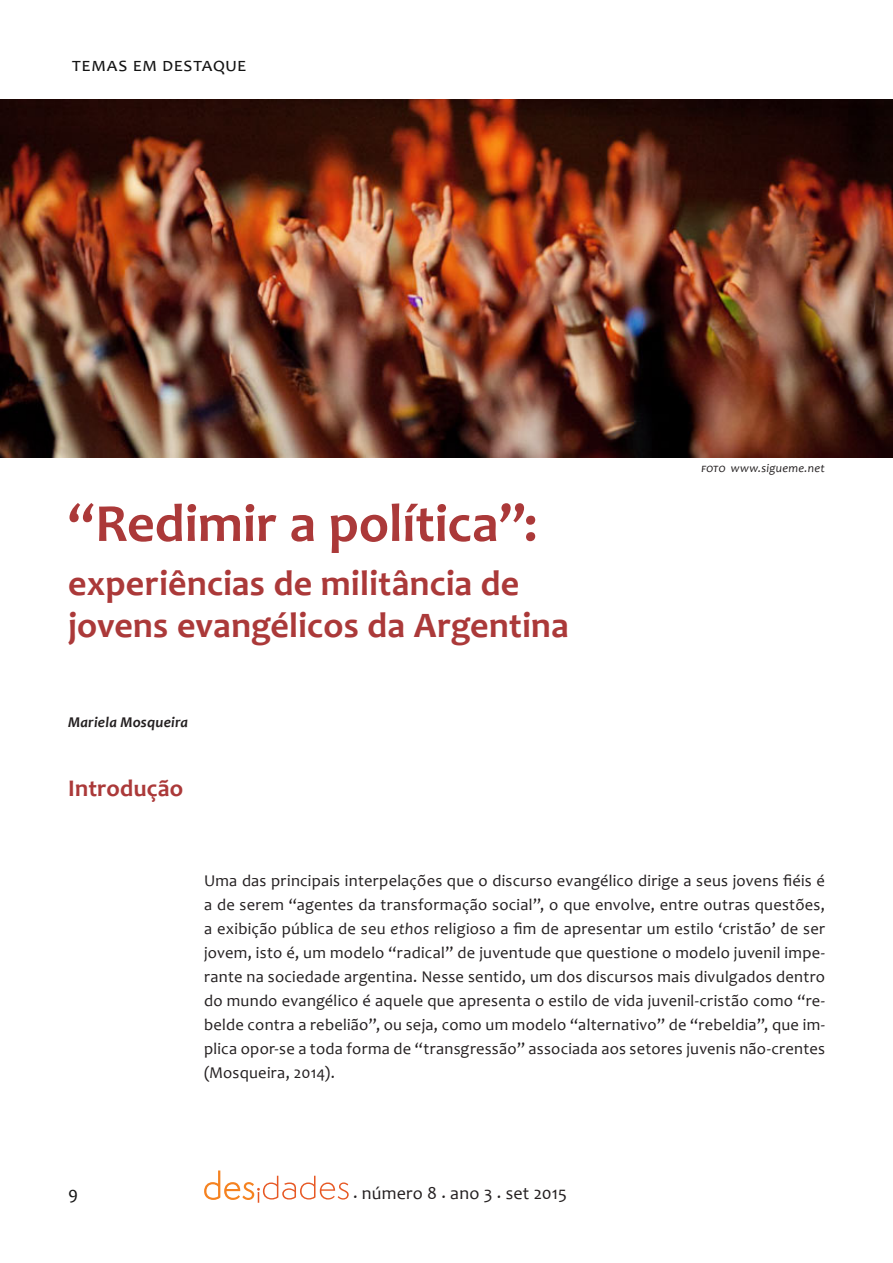
<style>
.page{position:relative;width:893px;height:1263px;background:#fff}
.page>*{position:absolute;margin:0;border:0;box-sizing:border-box;transform-origin:0 0}
.t1{font:700 54px "Candara";letter-spacing:-.005em;color:#ab3939}
.t2{font:700 36px/42px "Candara";letter-spacing:.005em;color:#ab3939}
.t3{font:700 24px "Candara";letter-spacing:.01em;color:#ab3939}
.t4{font:19.5px "Candara";letter-spacing:.085em;color:#141414}
.t5{font:18px "Candara";letter-spacing:.01em;color:#231f20}
.t6{font:18px "Candara";color:#141414}
.t7{font:16.5px/24px "Candara";letter-spacing:.015em;color:#231f20;text-align:justify}
.t8{font:italic 700 15px "Candara";letter-spacing:.015em;color:#231f20}
.t9{font:italic 12px "Candara";letter-spacing:.03em;color:#231f20}
.s1{font-style:italic}
</style>
<div class="page">
<svg style="left:204px;top:1170px;width:145px;height:33px"></svg>
<img style="left:0;top:100px;width:893px;height:357px">
<p class="t4" style="left:72px;top:53px;width:175px">temas em destaque</p>
<h1 class="t1" style="left:68px;top:489px;width:471px">“Redimir a política”:</h1>
<h2 class="t2" style="left:68px;top:562px;width:502px">experiências de militância de jovens evangélicos da Argentina</h2>
<p class="t8" style="left:68px;top:713px;width:122px">Mariela Mosqueira</p>
<h3 class="t3" style="left:68px;top:773px;width:117px">Introdução</h3>
<p class="t9" style="left:701px;top:461px;width:125px">foto www.sigueme.net</p>
<p class="t7" style="left:204px;top:868px;width:622px">Uma das principais interpelações que o discurso evangélico dirige a seus jovens fiéis é a de serem “agentes da transformação social”, o que envolve, entre outras questões, a exibição pública de seu <span class="s1">ethos</span> religioso a fim de apresentar um estilo ‘cristão’ de ser jovem, isto é, um modelo “radical” de juventude que questione o modelo juvenil impe&shy;rante na sociedade argentina. Nesse sentido, um dos discursos mais divulgados dentro do mundo evangélico é aquele que apresenta o estilo de vida juvenil-cristão como “re&shy;belde contra a rebelião”, ou seja, como um modelo “alternativo” de “rebeldia”, que im&shy;plica opor-se a toda forma de “transgressão” associada aos setores juvenis não-crentes (Mosqueira, 2014).</p>
<p class="t6" style="left:68px;top:1182px;width:11px">9</p>
<p class="t5" style="left:353px;top:1182px;width:215px">. número 8 . ano 3 . set 2015</p>
</div>
